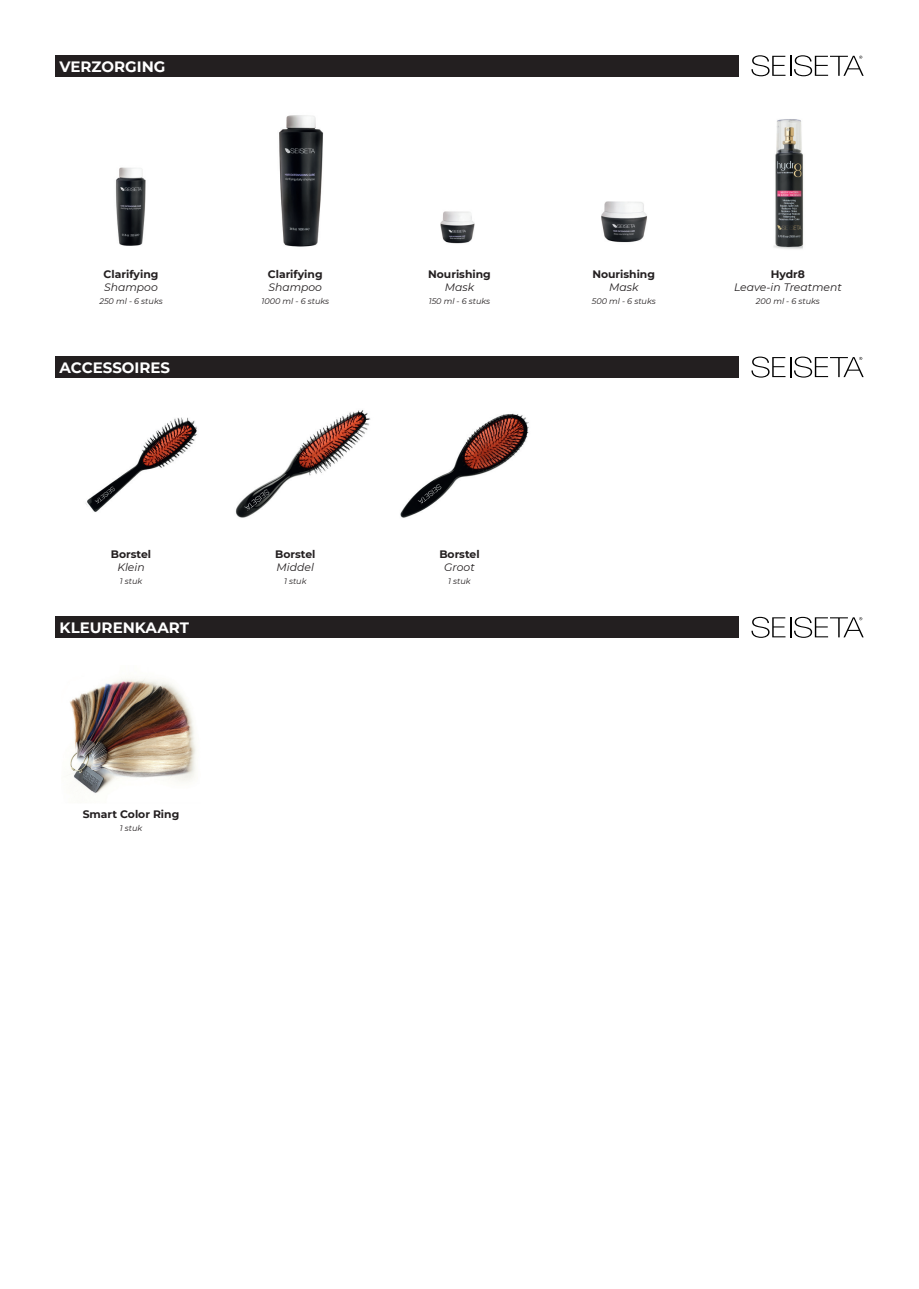
<style>
.page{position:relative;width:919px;height:1289px;background:#fff}
.page>*{position:absolute;margin:0;border:0;box-sizing:border-box;transform-origin:0 0}
.t1{font:700 15px "Montserrat";color:#fff}
.t2{font:700 10.8px "Montserrat";color:#231f20}
.t3{font:italic 10.8px "Montserrat";color:#231f20}
.t4{font:italic 8.1px "Montserrat";color:#231f20}
</style>
<div class="page">
<div style="left:55px;top:55px;width:684px;height:21px;background:#231f20"></div>
<div style="left:55px;top:356px;width:684px;height:21px;background:#231f20"></div>
<div style="left:55px;top:617px;width:684px;height:21px;background:#231f20"></div>
<svg style="left:751px;top:55px;width:34px;height:21px"></svg>
<hr style="left:789px;top:56px;width:2px;height:20px;background:#000">
<svg style="left:794px;top:55px;width:69px;height:21px"></svg>
<svg style="left:751px;top:356px;width:34px;height:21px"></svg>
<hr style="left:789px;top:357px;width:2px;height:20px;background:#000">
<svg style="left:794px;top:356px;width:69px;height:21px"></svg>
<svg style="left:751px;top:617px;width:34px;height:21px"></svg>
<hr style="left:789px;top:617px;width:2px;height:20px;background:#000">
<svg style="left:794px;top:617px;width:69px;height:21px"></svg>
<img style="left:601px;top:201px;width:46px;height:42px">
<img style="left:116px;top:167px;width:30px;height:79px">
<img style="left:279px;top:115px;width:45px;height:132px">
<img style="left:440px;top:211px;width:35px;height:33px">
<img style="left:773px;top:119px;width:31px;height:130px">
<img style="left:85px;top:417px;width:112px;height:95px">
<img style="left:235px;top:410px;width:136px;height:108px">
<img style="left:400px;top:413px;width:129px;height:105px">
<img style="left:70px;top:678px;width:126px;height:115px">
<h1 class="t1" style="left:60px;top:55px;width:107px">VERZORGING</h1>
<h2 class="t2" style="left:104px;top:266px;width:56px">Clarifying</h2>
<h2 class="t3" style="left:104px;top:279px;width:55px">Shampoo</h2>
<p class="t4" style="left:99px;top:296px;width:65px">250 ml - 6 stuks</p>
<h1 class="t1" style="left:60px;top:357px;width:112px">ACCESSOIRES</h1>
<h2 class="t2" style="left:111px;top:546px;width:42px">Borstel</h2>
<h2 class="t3" style="left:117px;top:559px;width:29px">Klein</h2>
<p class="t4" style="left:120px;top:575px;width:24px">1 stuk</p>
<h1 class="t1" style="left:60px;top:617px;width:131px">KLEURENKAART</h1>
<h2 class="t2" style="left:83px;top:806px;width:98px">Smart Color Ring</h2>
<p class="t4" style="left:120px;top:823px;width:24px">1 stuk</p>
<h2 class="t2" style="left:268px;top:266px;width:56px">Clarifying</h2>
<h2 class="t3" style="left:268px;top:279px;width:55px">Shampoo</h2>
<p class="t4" style="left:261px;top:296px;width:69px">1000 ml - 6 stuks</p>
<h2 class="t2" style="left:275px;top:546px;width:42px">Borstel</h2>
<h2 class="t3" style="left:276px;top:559px;width:39px">Middel</h2>
<p class="t4" style="left:284px;top:575px;width:24px">1 stuk</p>
<h2 class="t2" style="left:428px;top:266px;width:64px">Nourishing</h2>
<h2 class="t3" style="left:445px;top:279px;width:31px">Mask</h2>
<p class="t4" style="left:428px;top:296px;width:63px">150 ml - 6 stuks</p>
<h2 class="t2" style="left:439px;top:546px;width:42px">Borstel</h2>
<h2 class="t3" style="left:444px;top:559px;width:32px">Groot</h2>
<p class="t4" style="left:448px;top:575px;width:24px">1 stuk</p>
<h2 class="t2" style="left:592px;top:266px;width:64px">Nourishing</h2>
<h2 class="t3" style="left:609px;top:279px;width:31px">Mask</h2>
<p class="t4" style="left:591px;top:296px;width:65px">500 ml - 6 stuks</p>
<h2 class="t2" style="left:770px;top:266px;width:36px">Hydr8</h2>
<h2 class="t3" style="left:734px;top:279px;width:109px">Leave-in Treatment</h2>
<p class="t4" style="left:756px;top:296px;width:65px">200 ml - 6 stuks</p>
</div>
